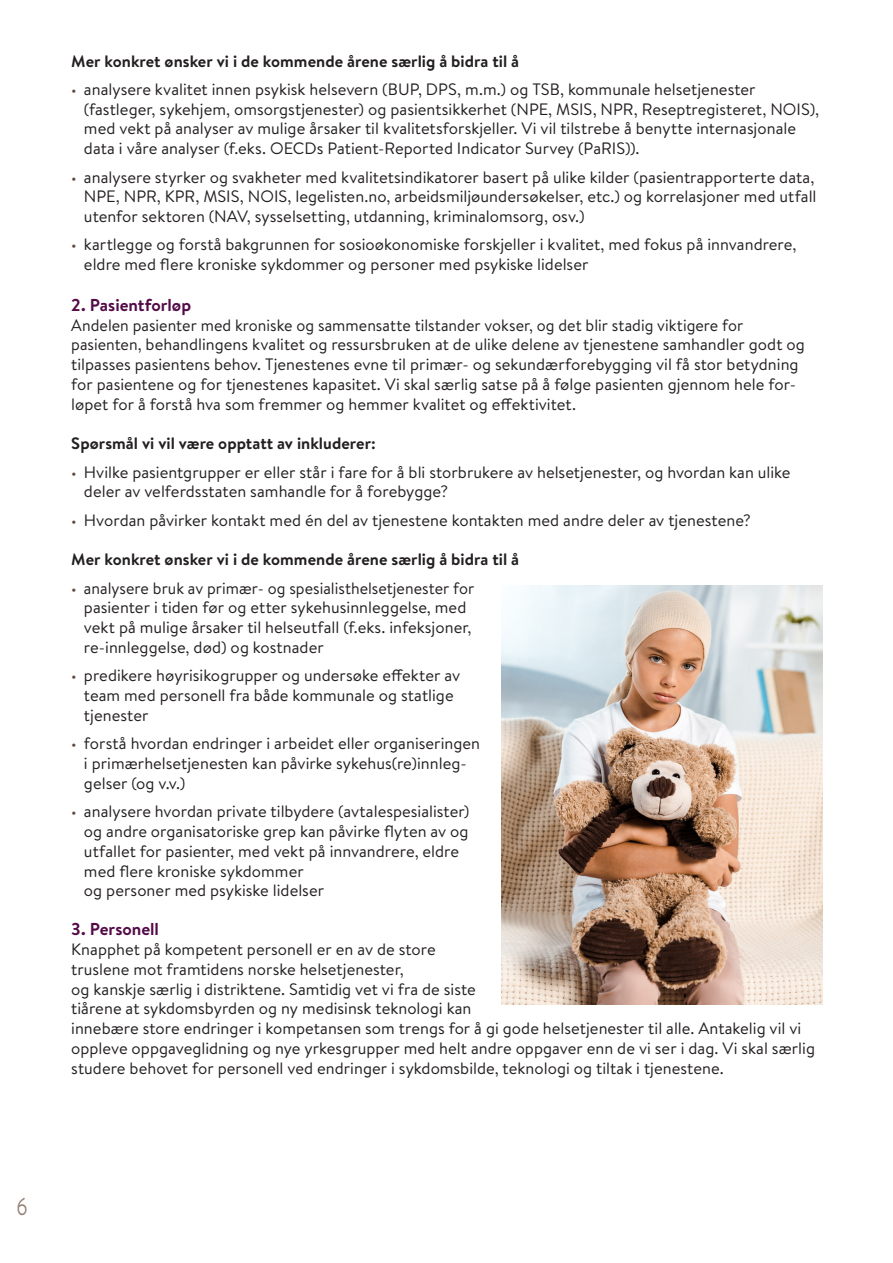
<style>
.page{position:relative;width:893px;height:1263px;background:#fff}
.page>*{position:absolute;margin:0;border:0;box-sizing:border-box;transform-origin:0 0}
.t1{font:24px "Brandon Text";color:#948177;scale:.8 1}
.Farge_brød_utvikling{font:700 17.25px "Brandon Text";color:#530b47}
.Brødtekst_utvikling{font:16.5px/19.8px "Brandon Text";color:#231f20}
._2_bullet_lilla_utvi{font:700 16.5px "Brandon Text";color:#231f20}
.s1{font-size:15px;color:#5f493e}
</style>
<div class="page">
<img style="left:501px;top:585px;width:322px;height:419px">
<p class="_2_bullet_lilla_utvi" style="left:71px;top:49px;width:449px">Mer konkret ønsker vi i de kommende årene særlig å bidra til å</p>
<p class="Brødtekst_utvikling" style="left:84px;top:79px;width:737px;text-indent:-13px"><span class="s1">•</span> analysere kvalitet innen psykisk helsevern (BUP, DPS, m.m.) og TSB, kommunale helsetjenester (fastleger, sykehjem, omsorgstjenester) og pasientsikkerhet (NPE, MSIS, NPR, Reseptregisteret, NOIS), med vekt på analyser av mulige årsaker til kvalitetsforskjeller. Vi vil tilstrebe å benytte internasjonale data i våre analyser (f.eks. OECDs Patient-Reported Indicator Survey (PaRIS)).</p>
<p class="Brødtekst_utvikling" style="left:84px;top:166px;width:734px;text-indent:-13px"><span class="s1">•</span> analysere styrker og svakheter med kvalitetsindikatorer basert på ulike kilder (pasientrapporterte data,<br>NPE, NPR, KPR, MSIS, NOIS, legelisten.no, arbeidsmiljøundersøkelser, etc.) og korrelasjoner med utfall utenfor sektoren (NAV, sysselsetting, utdanning, kriminalomsorg, osv.)</p>
<p class="Brødtekst_utvikling" style="left:84px;top:234px;width:714px;text-indent:-13px"><span class="s1">•</span> kartlegge og forstå bakgrunnen for sosioøkonomiske forskjeller i kvalitet, med fokus på innvandrere, eldre med flere kroniske sykdommer og personer med psykiske lidelser</p>
<p class="Farge_brød_utvikling" style="left:71px;top:293px;width:121px">2. Pasientforløp</p>
<p class="Brødtekst_utvikling" style="left:71px;top:314px;width:735px">Andelen pasienter med kroniske og sammensatte tilstander vokser, og det blir stadig viktigere for pasienten, behandlingens kvalitet og ressursbruken at de ulike delene av tjenestene samhandler godt og tilpasses pasientens behov. Tjenestenes evne til primær- og sekundærforebygging vil få stor betydning for pasientene og for tjenestenes kapasitet. Vi skal særlig satse på å følge pasienten gjennom hele for&shy;løpet for å forstå hva som fremmer og hemmer kvalitet og effektivitet.</p>
<p class="_2_bullet_lilla_utvi" style="left:71px;top:432px;width:306px">Spørsmål vi vil være opptatt av inkluderer:</p>
<p class="Brødtekst_utvikling" style="left:84px;top:461px;width:708px;text-indent:-13px"><span class="s1">•</span> Hvilke pasientgrupper er eller står i fare for å bli storbrukere av helsetjenester, og hvordan kan ulike deler av velferdsstaten samhandle for å forebygge?</p>
<p class="Brødtekst_utvikling" style="left:71px;top:510px;width:681px"><span class="s1">•</span> Hvordan påvirker kontakt med én del av tjenestene kontakten med andre deler av tjenestene?</p>
<p class="_2_bullet_lilla_utvi" style="left:71px;top:548px;width:449px">Mer konkret ønsker vi i de kommende årene særlig å bidra til å</p>
<p class="Brødtekst_utvikling" style="left:84px;top:577px;width:392px;text-indent:-13px"><span class="s1">•</span> analysere bruk av primær- og spesialisthelsetjenester for pasienter i tiden før og etter sykehusinnleggelse, med vekt på mulige årsaker til helseutfall (f.eks. infeksjoner, re-innleggelse, død) og kostnader</p>
<p class="Brødtekst_utvikling" style="left:84px;top:665px;width:378px;text-indent:-13px"><span class="s1">•</span> predikere høyrisikogrupper og undersøke effekter av team med personell fra både kommunale og statlige tjenester</p>
<p class="Brødtekst_utvikling" style="left:84px;top:733px;width:398px;text-indent:-13px"><span class="s1">•</span> forstå hvordan endringer i arbeidet eller organiseringen i primærhelsetjenesten kan påvirke sykehus(re)innleg&shy;gelser (og v.v.)</p>
<p class="Brødtekst_utvikling" style="left:84px;top:801px;width:387px;text-indent:-13px"><span class="s1">•</span> analysere hvordan private tilbydere (avtalespesialister) og andre organisatoriske grep kan påvirke flyten av og utfallet for pasienter, med vekt på innvandrere, eldre med flere kroniske sykdommer<br>og personer med psykiske lidelser</p>
<p class="Farge_brød_utvikling" style="left:71px;top:917px;width:89px">3. Personell</p>
<p class="Brødtekst_utvikling" style="left:71px;top:939px;width:745px">Knapphet på kompetent personell er en av de store<br>truslene mot framtidens norske helsetjenester,<br>og kanskje særlig i distriktene. Samtidig vet vi fra de siste<br>tiårene at sykdomsbyrden og ny medisinsk teknologi kan<br>innebære store endringer i kompetansen som trengs for å gi gode helsetjenester til alle. Antakelig vil vi oppleve oppgaveglidning og nye yrkesgrupper med helt andre oppgaver enn de vi ser i dag. Vi skal særlig studere behovet for personell ved endringer i sykdomsbilde, teknologi og tiltak i tjenestene.</p>
<h1 class="t1" style="left:16px;top:1190px;width:15px">6</h1>
</div>
